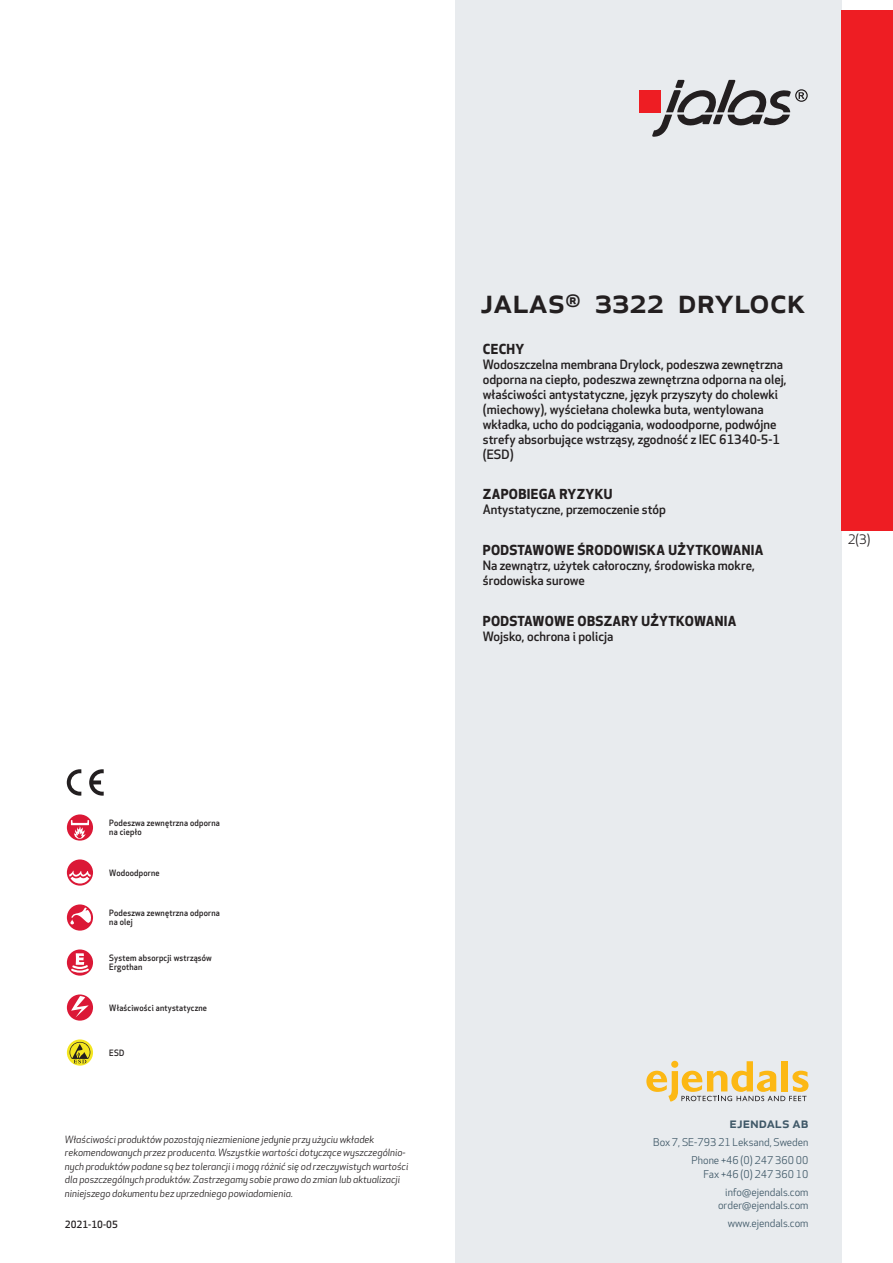
<style>
.page{position:relative;width:893px;height:1263px;background:#fff}
.page>*{position:absolute;margin:0;border:0;box-sizing:border-box;transform-origin:0 0}
.prodname{font:500 34.5px "Apex New";color:#231f20}
.t1{font:500 15px "Apex New";color:#405968}
.Funktion_body{font:700 13.5px "Apex New";letter-spacing:.025em;color:#231f20}
.t2{font:12.75px "Apex New";color:#231f20}
.Funktion_body-2{font:500 12.6px/15px "Apex New";color:#231f20}
.t3{font:10.5px/18px "Apex New";color:#405968;text-align:right}
.t4{font:italic 9.75px/13.5px "Apex New";color:#231f20}
.t5{font:500 9.75px "Apex New";color:#231f20}
.Funktion_body-3{font:500 8.55px/9px "Apex New";letter-spacing:.025em;color:#231f20;scale:.95 1}
</style>
<div class="page">
<div style="left:455px;top:0;width:387px;height:1263px;background:#e8ebee"></div>
<svg style="left:646px;top:1061px;width:162px;height:40px"></svg>
<div style="left:842px;top:11px;width:51px;height:520px;background:#ee1d23"></div>
<div style="left:639px;top:90px;width:22px;height:22px;background:#ee1d23"></div>
<svg style="left:652px;top:80px;width:156px;height:57px"></svg>
<svg style="left:67px;top:814px;width:26px;height:27px"></svg>
<svg style="left:71px;top:820px;width:18px;height:19px"></svg>
<div style="left:67px;top:859px;width:26px;height:27px;background:#db1836;border-radius:50%"></div>
<svg style="left:69px;top:871px;width:22px;height:12px"></svg>
<svg style="left:67px;top:904px;width:26px;height:27px"></svg>
<svg style="left:70px;top:907px;width:21px;height:17px"></svg>
<svg style="left:67px;top:949px;width:26px;height:27px"></svg>
<svg style="left:69px;top:953px;width:22px;height:21px"></svg>
<svg style="left:67px;top:994px;width:26px;height:27px"></svg>
<svg style="left:71px;top:996px;width:18px;height:21px"></svg>
<svg style="left:67px;top:1039px;width:26px;height:26px"></svg>
<svg style="left:70px;top:1042px;width:20px;height:21px"></svg>
<svg style="left:89px;top:769px;width:15px;height:27px"></svg>
<svg style="left:67px;top:769px;width:14px;height:27px"></svg>
<p class="Funktion_body-3" style="left:109px;top:819px;width:118px">Podeszwa zewnętrzna odporna na ciepło</p>
<p class="Funktion_body-3" style="left:109px;top:868px;width:55px">Wodoodporne</p>
<p class="Funktion_body-3" style="left:109px;top:909px;width:118px">Podeszwa zewnętrzna odporna na olej</p>
<p class="Funktion_body-3" style="left:109px;top:954px;width:109px">System absorpcji wstrząsów<br>Ergothan</p>
<p class="Funktion_body-3" style="left:109px;top:1003px;width:104px">Właściwości antystatyczne</p>
<p class="Funktion_body-3" style="left:109px;top:1048px;width:17px">ESD</p>
<p class="t4" style="left:65px;top:1132px;width:345px">Właściwości produktów pozostają niezmienione jedynie przy użyciu wkładek rekomendowanych przez producenta. Wszystkie wartości dotyczące wyszczególnio&shy;nych produktów podane są bez tolerancji i mogą różnić się od rzeczywistych wartości dla poszczególnych produktów. Zastrzegamy sobie prawo do zmian lub aktualizacji niniejszego dokumentu bez uprzedniego powiadomienia.</p>
<p class="t5" style="left:65px;top:1218px;width:54px">2021-10-05</p>
<p class="prodname" style="left:480px;top:277px;width:327px">JALAS<sup>®</sup> 3322 DRYLOCK</p>
<p class="Funktion_body" style="left:483px;top:339px;width:43px">CECHY</p>
<p class="Funktion_body-2" style="left:483px;top:356px;width:305px">Wodoszczelna membrana Drylock, podeszwa zewnętrzna odporna na ciepło, podeszwa zewnętrzna odporna na olej, właściwości antystatyczne, język przyszyty do cholewki (miechowy), wyściełana cholewka buta, wentylowana wkładka, ucho do podciągania, wodoodporne, podwójne strefy absorbujące wstrząsy, zgodność z IEC 61340-5-1 (ESD)</p>
<p class="Funktion_body" style="left:483px;top:485px;width:131px">ZAPOBIEGA RYZYKU</p>
<p class="Funktion_body-2" style="left:483px;top:502px;width:185px">Antystatyczne, przemoczenie stóp</p>
<p class="Funktion_body" style="left:483px;top:540px;width:282px">PODSTAWOWE ŚRODOWISKA UŻYTKOWANIA</p>
<p class="Funktion_body-2" style="left:483px;top:558px;width:274px">Na zewnątrz, użytek całoroczny, środowiska mokre, środowiska surowe</p>
<p class="Funktion_body" style="left:483px;top:611px;width:255px">PODSTAWOWE OBSZARY UŻYTKOWANIA</p>
<p class="Funktion_body-2" style="left:483px;top:628px;width:132px">Wojsko, ochrona i policja</p>
<p class="t2" style="left:848px;top:531px;width:24px">2(3)</p>
<p class="t1" style="left:729px;top:1113px;width:80px">ejendals ab</p>
<p class="t3" style="left:653px;top:1133px;width:157px">Box 7, SE-793 21 Leksand, Sweden<br>Phone +46 (0) 247 360 00</p>
<p class="t3" style="left:703px;top:1165px;width:107px">Fax +46 (0) 247 360 10 info@ejendals.com</p>
<p class="t3" style="left:718px;top:1196px;width:92px">order@ejendals.com</p>
<p class="t3" style="left:728px;top:1215px;width:82px">www.ejendals.com</p>
</div>
